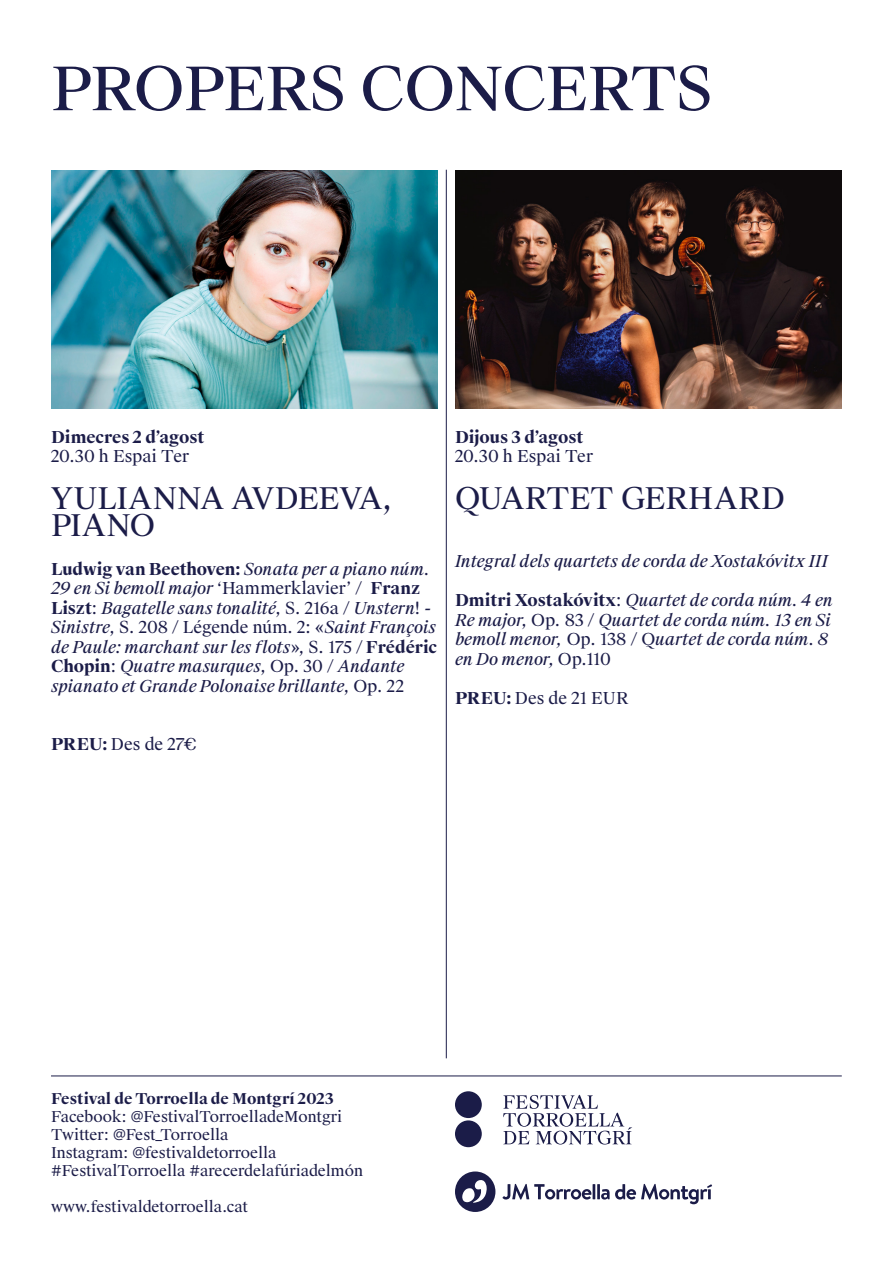
<style>
.page{position:relative;width:893px;height:1263px;background:#fff}
.page>*{position:absolute;margin:0;border:0;box-sizing:border-box;transform-origin:0 0}
.t1{font:60px "Suisse Works";letter-spacing:-.01em;color:#1b1c48}
.t2{font:30px/27px "Suisse Works";letter-spacing:-.005em;color:#1b1c48}
.t3{font:italic 16.5px/19.5px "Suisse Works";letter-spacing:-.01em;color:#1b1c48}
.t4{font:16.5px "Suisse Works";letter-spacing:-.005em;color:#1b1c48}
.t5{font:700 16.5px "Suisse Works";letter-spacing:-.005em;color:#1b1c48}
.t6{font:15px/18px "Suisse Works";color:#1b1c48}
.t7{font:700 15px "Suisse Works";color:#1b1c48}
.s1{font-weight:700;font-style:normal}
.s2{font-style:normal}
.s3{font-weight:700}
</style>
<div class="page">
<img style="left:51px;top:170px;width:387px;height:238px">
<img style="left:455px;top:170px;width:387px;height:238px">
<svg style="left:502px;top:1184px;width:93px;height:15px"></svg>
<hr style="left:597px;top:1184px;width:3px;height:15px;background:#1b1c48">
<svg style="left:601px;top:1184px;width:111px;height:20px"></svg>
<svg style="left:455px;top:1171px;width:40px;height:41px"></svg>
<svg style="left:503px;top:1095px;width:129px;height:49px"></svg>
<div style="left:455px;top:1091px;width:27px;height:27px;background:#1b1c48;border-radius:50%"></div>
<div style="left:455px;top:1120px;width:27px;height:27px;background:#1b1c48;border-radius:50%"></div>
<hr style="left:51px;top:1076px;width:791px;height:1px;background:#1b1c48">
<hr style="left:446px;top:170px;width:1px;height:888px;background:#1b1c48">
<h1 class="t1" style="left:51px;top:52px;width:663px">PROPERS CONCERTS</h1>
<p class="t5" style="left:51px;top:427px;width:155px">Dimecres 2 d’agost</p>
<p class="t4" style="left:51px;top:446px;width:139px">20.30 h Espai Ter</p>
<h2 class="t2" style="left:51px;top:485px;width:343px">YULIANNA AVDEEVA,<br>PIANO</h2>
<p class="t3" style="left:51px;top:560px;width:388px"><span class="s1">Ludwig van Beethoven:</span> Sonata per a piano núm.<br>29 en Si bemoll major <span class="s2">‘Hammerklavier’ /</span> <span class="s1">Franz Liszt</span><span class="s2">:</span> Bagatelle sans tonalité<span class="s2">, S. 216a /</span> Unstern<span class="s2">!</span> - Sinistre<span class="s2">, S. 208 / Légende núm. 2: «</span>Saint François de Paule: marchant sur les flots<span class="s2">», S. 175 /</span> <span class="s1">Frédéric Chopin</span><span class="s2">:</span> Quatre masurques<span class="s2">, Op. 30 /</span> Andante spianato et Grande Polonaise brillante<span class="s2">, Op. 22</span></p>
<p class="t4" style="left:51px;top:734px;width:147px"><span class="s3">PREU:</span> Des de 27€</p>
<p class="t5" style="left:455px;top:427px;width:130px">Dijous 3 d’agost</p>
<p class="t4" style="left:455px;top:446px;width:139px">20.30 h Espai Ter</p>
<h2 class="t2" style="left:455px;top:485px;width:331px">QUARTET GERHARD</h2>
<p class="t3" style="left:455px;top:552px;width:375px">Integral dels quartets de corda de Xostakóvitx III</p>
<p class="t3" style="left:455px;top:591px;width:379px"><span class="s1">Dmitri Xostakóvitx</span><span class="s2">:</span> Quartet de corda núm. 4 en Re major<span class="s2">, Op. 83 /</span> Quartet de corda núm. 13 en Si bemoll menor, <span class="s2">Op. 138 / Q</span>uartet de corda núm. 8 en Do menor, <span class="s2">Op.110</span></p>
<p class="t4" style="left:455px;top:688px;width:175px"><span class="s3">PREU:</span> Des de 21 EUR</p>
<p class="t7" style="left:51px;top:1089px;width:284px">Festival de Torroella de Montgrí 2023</p>
<p class="t6" style="left:51px;top:1108px;width:314px">Facebook: @FestivalTorroelladeMontgri Twitter: @Fest_Torroella<br>Instagram: @festivaldetorroella #FestivalTorroella #arecerdelafúriadelmón</p>
<p class="t6" style="left:51px;top:1198px;width:198px">www.festivaldetorroella.cat</p>
</div>
